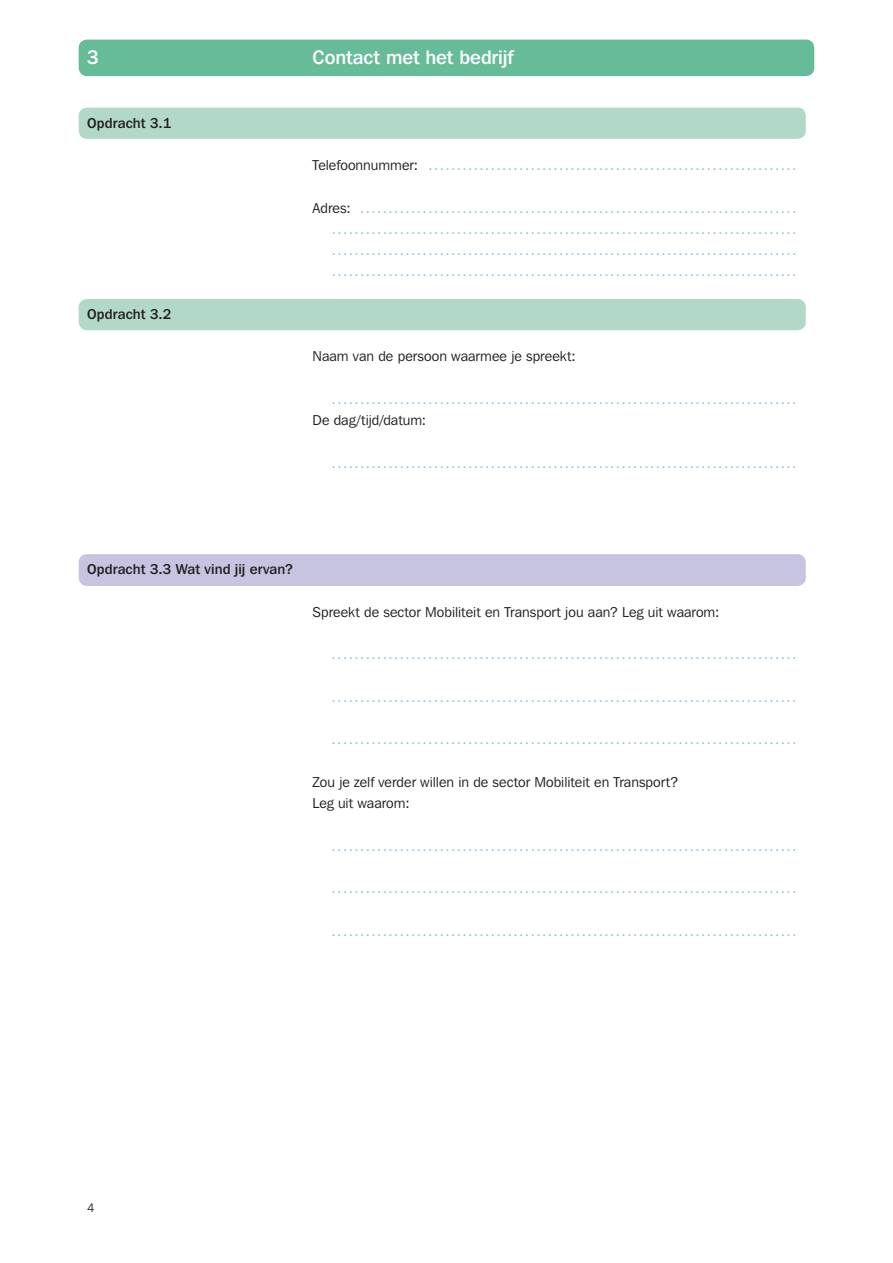
<style>
.page{position:relative;width:893px;height:1263px;background:#fff}
.page>*{position:absolute;margin:0;border:0;box-sizing:border-box;transform-origin:0 0}
.t1{font:500 19.5px "Franklin Gothic IT Cby BT";letter-spacing:-.005em;color:#fff}
.t2{font:14.25px/21.3px "Franklin Gothic IT Cby BT";color:#95c4d7;text-align:justify}
.t3{font:14.25px/21.3px "Franklin Gothic IT Cby BT";letter-spacing:.005em;color:#231f20}
.t4{font:500 14.25px "Franklin Gothic IT Cby BT";letter-spacing:.005em;color:#231f20}
.t5{font:12px "Franklin Gothic IT Cby BT";color:#231f20}
.s1{color:#231f20}
</style>
<div class="page">
<div style="left:79px;top:40px;width:735px;height:36px;background:#6b9;border-radius:9px"></div>
<div style="left:79px;top:108px;width:727px;height:31px;background:#b2d9c7;border-radius:9px"></div>
<div style="left:79px;top:299px;width:727px;height:31px;background:#b2d9c7;border-radius:9px"></div>
<div style="left:79px;top:554px;width:727px;height:32px;background:#c6c4e1;border-radius:9px"></div>
<h1 class="t1" style="left:87px;top:45px;width:13px">3</h1>
<h1 class="t1" style="left:313px;top:45px;width:203px">Contact met het bedrijf</h1>
<p class="t4" style="left:87px;top:114px;width:86px">Opdracht 3.1</p>
<p class="t4" style="left:87px;top:305px;width:86px">Opdracht 3.2</p>
<p class="t2" style="left:313px;top:154px;width:485px"><span class="s1">Telefoonnummer:</span> .................................................................</p>
<p class="t2" style="left:332px;top:197px;width:466px;text-indent:-19px"><span class="s1">Adres:</span> ............................................................................. .................................................................................. .................................................................................. ..................................................................................</p>
<p class="t3" style="left:313px;top:346px;width:265px">Naam van de persoon waarmee je spreekt:</p>
<p class="t2" style="left:332px;top:388px;width:466px">..................................................................................</p>
<p class="t3" style="left:313px;top:409px;width:115px">De dag/tijd/datum:</p>
<p class="t2" style="left:332px;top:452px;width:466px">..................................................................................</p>
<p class="t4" style="left:87px;top:560px;width:207px">Opdracht 3.3 Wat vind jij ervan?</p>
<p class="t3" style="left:312px;top:601px;width:408px">Spreekt de sector Mobiliteit en Transport jou aan? Leg uit waarom:</p>
<p class="t2" style="left:332px;top:643px;width:466px">..................................................................................</p>
<p class="t2" style="left:332px;top:686px;width:466px">..................................................................................</p>
<p class="t2" style="left:332px;top:728px;width:466px">..................................................................................</p>
<p class="t3" style="left:312px;top:771px;width:367px">Zou je zelf verder willen in de sector Mobiliteit en Transport?<br>Leg uit waarom:</p>
<p class="t2" style="left:332px;top:835px;width:466px">..................................................................................</p>
<p class="t2" style="left:332px;top:877px;width:466px">..................................................................................</p>
<p class="t2" style="left:332px;top:920px;width:466px">..................................................................................</p>
<p class="t5" style="left:87px;top:1200px;width:9px">4</p>
</div>
